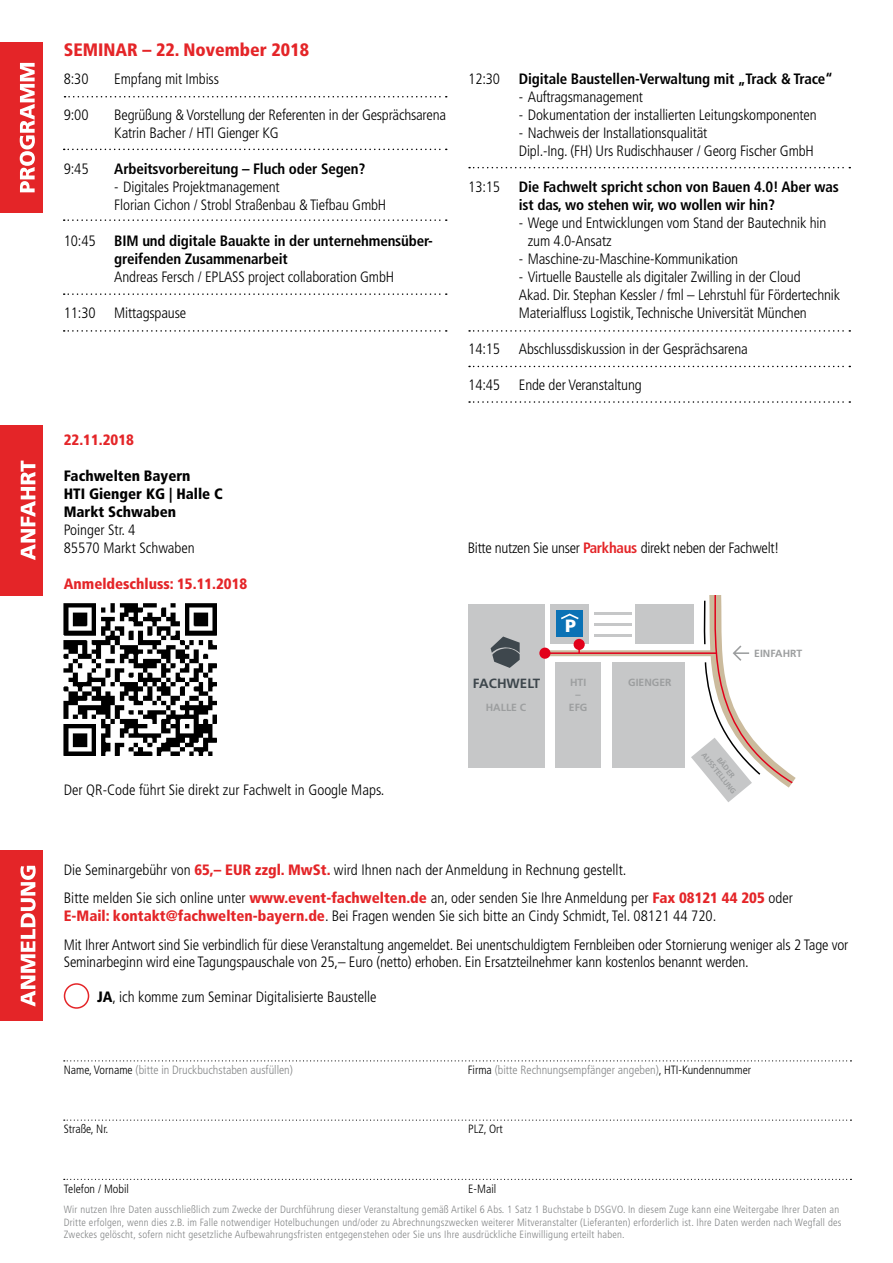
<style>
.page{position:relative;width:893px;height:1263px;background:#fff}
.page>*{position:absolute;margin:0;border:0;box-sizing:border-box;transform-origin:0 0}
.t1{font:900 condensed 18px "Frutiger";color:#e42528}
.t2{font:900 17.85px "Frutiger";color:#fff}
.t3{font:300 condensed 15px/18px "Frutiger";letter-spacing:-.01em;color:#000}
.t4{font:700 condensed 15px/18px "Frutiger";letter-spacing:-.01em;color:#000}
.t5{font:900 condensed 15px/18px "Frutiger";color:#000}
.t6{font:900 condensed 15px "Frutiger";color:#e42528}
.t7{font:700 13.35px "Frutiger";color:#3d464c}
.t8{font:300 condensed 12px "Frutiger";color:#848687}
.t9{font:300 condensed 12px "Frutiger";color:#000}
.t10{font:300 condensed 10.5px/12.6px "Frutiger";letter-spacing:.02em;color:#848687}
.t11{font:700 10.35px/12.5px "Frutiger";color:#9c9e9f;text-align:center}
.t12{font:700 7.35px/8.9px "Frutiger";color:#9c9e9f;text-align:center}
.s1{font-weight:700;color:#e42528}
.s2{font-weight:900;color:#e42528}
.s3{font-weight:900}
.s4{color:#000}
</style>
<div class="page">
<div style="left:0;top:43px;width:43px;height:170px;background:#e42528"></div>
<svg style="left:20px;top:63px;width:15px;height:129px"></svg>
<div style="left:0;top:425px;width:43px;height:170px;background:#e42528"></div>
<svg style="left:21px;top:461px;width:14px;height:99px"></svg>
<div style="left:0;top:850px;width:43px;height:170px;background:#e42528"></div>
<svg style="left:20px;top:866px;width:16px;height:140px"></svg>
<img style="left:64px;top:603px;width:153px;height:153px">
<div style="left:612px;top:662px;width:72px;height:106px;background:#c6c7c8"></div>
<div style="left:555px;top:662px;width:46px;height:106px;background:#c6c7c8"></div>
<div style="left:468px;top:605px;width:77px;height:163px;background:#c6c7c8"></div>
<div style="left:551px;top:605px;width:38px;height:39px;background:#c6c7c8"></div>
<div style="left:635px;top:605px;width:59px;height:39px;background:#c6c7c8"></div>
<hr style="left:594px;top:612px;width:37px;height:3px;background:#c6c7c8">
<hr style="left:594px;top:623px;width:37px;height:3px;background:#c6c7c8">
<hr style="left:594px;top:634px;width:37px;height:3px;background:#c6c7c8">
<div style="left:557px;top:610px;width:26px;height:26px;background:#0b72b5"></div>
<svg style="left:561px;top:613px;width:18px;height:7px"></svg>
<div style="left:547px;top:650px;width:168px;height:6px;background:#cbbb9d"></div>
<hr style="left:545px;top:652px;width:171px;height:2px;background:#e2001a">
<div style="left:539px;top:648px;width:11px;height:11px;background:#e2001a;border-radius:50%"></div>
<div style="left:574px;top:639px;width:11px;height:11px;background:#e2001a;border-radius:50%"></div>
<svg style="left:691px;top:595px;width:105px;height:207px"></svg>
<svg style="left:491px;top:636px;width:29px;height:32px"></svg>
<svg style="left:64px;top:1060px;width:787px;height:1px"></svg>
<svg style="left:64px;top:1119px;width:787px;height:2px"></svg>
<svg style="left:64px;top:1179px;width:787px;height:1px"></svg>
<svg style="left:65px;top:96px;width:382px;height:1px"></svg>
<svg style="left:64px;top:293px;width:383px;height:2px"></svg>
<svg style="left:64px;top:219px;width:383px;height:2px"></svg>
<svg style="left:64px;top:149px;width:383px;height:1px"></svg>
<svg style="left:64px;top:330px;width:383px;height:2px"></svg>
<svg style="left:469px;top:167px;width:381px;height:1px"></svg>
<svg style="left:469px;top:330px;width:381px;height:2px"></svg>
<svg style="left:469px;top:366px;width:381px;height:1px"></svg>
<svg style="left:469px;top:401px;width:381px;height:2px"></svg>
<div style="left:64px;top:983px;width:25px;height:26px;border:2px solid #e42528;border-radius:50%"></div>
<p class="t1" style="left:64px;top:39px;width:247px">SEMINAR – 22. November 2018</p>
<p class="t3" style="left:64px;top:70px;width:26px">8:30</p>
<p class="t3" style="left:64px;top:106px;width:26px">9:00</p>
<p class="t3" style="left:114px;top:70px;width:106px">Empfang mit Imbiss</p>
<p class="t3" style="left:114px;top:106px;width:333px">Begrüßung &amp; Vorstellung der Referenten in der Gesprächsarena<br>Katrin Bacher / HTI Gienger KG</p>
<p class="t4" style="left:114px;top:159px;width:253px">Arbeitsvorbereitung – Fluch oder Segen?</p>
<p class="t3" style="left:114px;top:178px;width:273px">- Digitales Projektmanagement<br>Florian Cichon / Strobl Straßenbau &amp; Tiefbau GmbH</p>
<p class="t4" style="left:114px;top:231px;width:320px">BIM und digitale Bauakte in der unternehmensüber&shy;greifenden Zusammenarbeit</p>
<p class="t3" style="left:114px;top:268px;width:281px">Andreas Fersch / EPLASS project collaboration GmbH</p>
<p class="t3" style="left:114px;top:304px;width:73px">Mittagspause</p>
<p class="t3" style="left:64px;top:160px;width:26px">9:45</p>
<p class="t3" style="left:64px;top:232px;width:33px">10:45</p>
<p class="t3" style="left:64px;top:304px;width:33px">11:30</p>
<p class="t6" style="left:64px;top:431px;width:72px">22.11.2018</p>
<p class="t5" style="left:64px;top:467px;width:160px">Fachwelten Bayern<br>HTI Gienger KG | Halle C<br>Markt Schwaben</p>
<p class="t3" style="left:64px;top:521px;width:132px">Poinger Str. 4<br>85570 Markt Schwaben</p>
<p class="t6" style="left:64px;top:575px;width:185px">Anmeldeschluss: 15.11.2018</p>
<p class="t3" style="left:64px;top:781px;width:322px">Der QR-Code führt Sie direkt zur Fachwelt in Google Maps.</p>
<p class="t3" style="left:468px;top:70px;width:33px">12:30</p>
<p class="t3" style="left:468px;top:178px;width:33px">13:15</p>
<p class="t3" style="left:468px;top:340px;width:33px">14:15</p>
<p class="t3" style="left:468px;top:376px;width:33px">14:45</p>
<p class="t4" style="left:519px;top:69px;width:316px">Digitale Baustellen-Verwaltung mit „Track &amp; Trace“</p>
<p class="t3" style="left:519px;top:88px;width:126px">- Auftragsmanagement</p>
<p class="t3" style="left:519px;top:106px;width:299px">- Dokumentation der installierten Leitungskomponenten</p>
<p class="t3" style="left:519px;top:124px;width:297px">- Nachweis der Installationsqualität<br>Dipl.-Ing. (FH) Urs Rudischhauser / Georg Fischer GmbH</p>
<p class="t4" style="left:519px;top:177px;width:322px">Die Fachwelt spricht schon von Bauen 4.0! Aber was ist das, wo stehen wir, wo wollen wir hin?</p>
<p class="t3" style="left:528px;top:214px;width:300px;text-indent:-9px">- Wege und Entwicklungen vom Stand der Bautechnik hin zum 4.0-Ansatz</p>
<p class="t3" style="left:519px;top:250px;width:221px">- Maschine-zu-Maschine-Kommunikation</p>
<p class="t3" style="left:519px;top:268px;width:323px">- Virtuelle Baustelle als digitaler Zwilling in der Cloud<br>Akad. Dir. Stephan Kessler / fml – Lehrstuhl für Fördertechnik<br>Materialfluss Logistik, Technische Universität München</p>
<p class="t3" style="left:519px;top:340px;width:231px">Abschlussdiskussion in der Gesprächsarena</p>
<p class="t3" style="left:519px;top:376px;width:124px">Ende der Veranstaltung</p>
<p class="t3" style="left:468px;top:539px;width:313px">Bitte nutzen Sie unser <span class="s1">Parkhaus</span> direkt neben der Fachwelt!</p>
<p class="t7" style="left:473px;top:675px;width:69px">FACHWELT</p>
<p class="t11" style="left:486px;top:701px;width:42px">HALLE C</p>
<p class="t2" style="left:565px;top:615px;width:12px">P</p>
<p class="t11" style="left:569px;top:676px;width:20px">HTI –<br>EFG</p>
<p class="t11" style="left:628px;top:676px;width:45px">GIENGER</p>
<p class="t11" style="left:754px;top:647px;width:49px">EINFAHRT</p>
<p class="t12" style="left:714px;top:745px;width:52px;rotate:52deg">BÄDER<br>AUSSTELLUNG</p>
<p class="t3" style="left:64px;top:855px;width:731px;line-height:28.7px">Die Seminargebühr von <span class="s2">65,– EUR zzgl. MwSt.</span> wird Ihnen nach der Anmeldung in Rechnung gestellt.<br>Bitte melden Sie sich online unter <span class="s2">www.event-fachwelten.de</span> an, oder senden Sie Ihre Anmeldung per <span class="s2">Fax 08121 44 205</span> oder</p>
<p class="t3" style="left:64px;top:901px;width:786px;line-height:29.2px"><span class="s2">E-Mail: kontakt@fachwelten-bayern.de</span>. Bei Fragen wenden Sie sich bitte an Cindy Schmidt, Tel. 08121 44 720.<br>Mit Ihrer Antwort sind Sie verbindlich für diese Veranstaltung angemeldet. Bei unentschuldigtem Fernbleiben oder Stornierung weniger als 2 Tage vor</p>
<p class="t3" style="left:64px;top:953px;width:687px">Seminarbeginn wird eine Tagungspauschale von 25,– Euro (netto) erhoben. Ein Ersatzteilnehmer kann kostenlos benannt werden.</p>
<p class="t3" style="left:97px;top:988px;width:281px"><span class="s3">JA</span>, ich komme zum Seminar Digitalisierte Baustelle</p>
<p class="t8" style="left:64px;top:1063px;width:231px"><span class="s4">Name, Vorname</span> (bitte in Druckbuchstaben ausfüllen)</p>
<p class="t8" style="left:468px;top:1063px;width:285px"><span class="s4">Firma</span> (bitte Rechnungsempfänger angeben)<span class="s4">, HTI-Kundennummer</span></p>
<p class="t9" style="left:64px;top:1122px;width:46px">Straße, Nr.</p>
<p class="t9" style="left:468px;top:1122px;width:36px">PLZ, Ort</p>
<p class="t9" style="left:64px;top:1182px;width:67px">Telefon / Mobil</p>
<p class="t9" style="left:468px;top:1182px;width:29px">E-Mail</p>
<p class="t10" style="left:64px;top:1203px;width:779px">Wir nutzen Ihre Daten ausschließlich zum Zwecke der Durchführung dieser Veranstaltung gemäß Artikel 6 Abs. 1 Satz 1 Buchstabe b DSGVO. In diesem Zuge kann eine Weitergabe Ihrer Daten an<br>Dritte erfolgen, wenn dies z.B. im Falle notwendiger Hotelbuchungen und/oder zu Abrechnungszwecken weiterer Mitveranstalter (Lieferanten) erforderlich ist. Ihre Daten werden nach Wegfall des<br>Zweckes gelöscht, sofern nicht gesetzliche Aufbewahrungsfristen entgegenstehen oder Sie uns Ihre ausdrückliche Einwilligung erteilt haben.</p>
</div>
